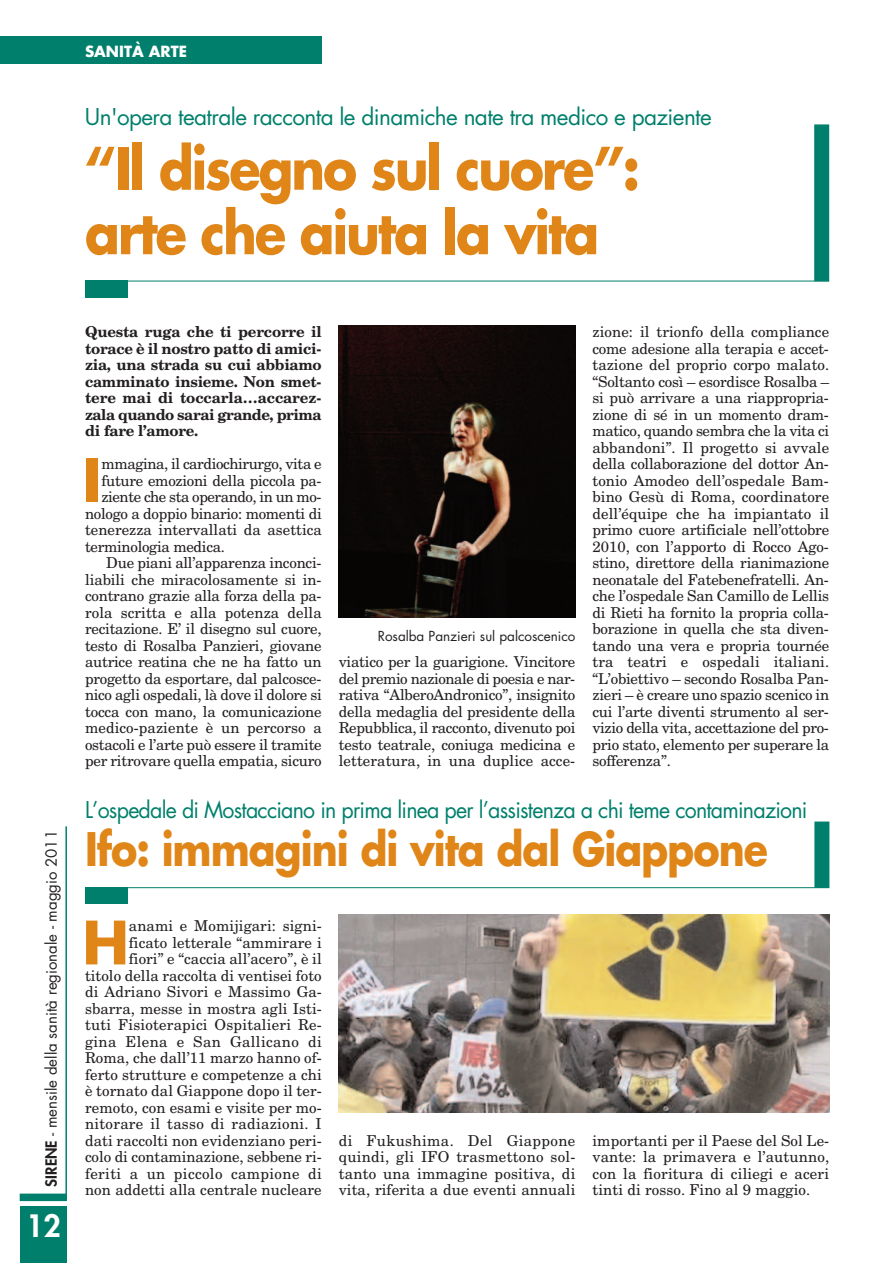
<style>
.page{position:relative;width:893px;height:1263px;background:#fff}
.page>*{position:absolute;margin:0;border:0;box-sizing:border-box;transform-origin:0 0}
.t1{font:700 58.2px "Futura";color:#e08619}
.t2{font:700 57px/64.5px "Futura";letter-spacing:-.04em;color:#e08619;scale:.9 1}
.t3{font:700 45px "Futura";letter-spacing:-.025em;color:#e08619;scale:.88 1}
.t4{font:800 30px "Futura";color:#fff}
.t5{font:22.5px "Futura";letter-spacing:-.035em;color:#00806c;scale:.95 1}
.t6{font:22.5px "Futura";letter-spacing:-.035em;color:#00806c}
.t7{font:15px/16.5px "New Century Schlbk";color:#231f20;text-align:justify}
.t8{font:700 15px/16.5px "New Century Schlbk";letter-spacing:-.03em;color:#231f20;text-align:justify}
.t9{font:15px "New Century Schlbk";letter-spacing:-.02em;color:#231f20}
.t10{font:15px "Futura";color:#231f20}
.t11{font:15px "New Century Schlbk";letter-spacing:-.025em;color:#231f20}
.t12{font:15px "New Century Schlbk";letter-spacing:-.03em;color:#231f20}
.t13{font:700 15px "Futura";color:#fff}
.t14{font:13.5px "Futura";color:#231f20}
.s1{font-weight:800}
</style>
<div class="page">
<div style="left:20px;top:1193px;width:46px;height:8px;background:#00806c"></div>
<hr style="left:65px;top:826px;width:2px;height:375px;background:#00806c">
<div style="left:20px;top:1207px;width:47px;height:56px;background:#00806c"></div>
<div style="left:0;top:37px;width:322px;height:27px;background:#00806c"></div>
<div style="left:85px;top:281px;width:42px;height:17px;background:#00806c"></div>
<hr style="left:85px;top:281px;width:744px;height:1px;background:#00806c">
<div style="left:814px;top:124px;width:15px;height:157px;background:#00806c"></div>
<div style="left:85px;top:887px;width:43px;height:17px;background:#00806c"></div>
<hr style="left:85px;top:887px;width:744px;height:1px;background:#00806c">
<div style="left:814px;top:821px;width:15px;height:67px;background:#00806c"></div>
<img style="left:339px;top:914px;width:490px;height:198px">
<img style="left:339px;top:325px;width:236px;height:293px">
<p class="t13" style="left:85px;top:44px;width:103px">SANITÀ ARTE</p>
<h3 class="t6" style="left:85px;top:107px;width:628px">Un'opera teatrale racconta le dinamiche nate tra medico e paziente</h3>
<h2 class="t2" style="left:85px;top:141px;width:618px">“Il disegno sul cuore”: arte che aiuta la vita</h2>
<p class="t10" style="left:44px;top:1186px;width:358px;rotate:-90deg"><span class="s1">SIRENE</span> - mensile della sanità regionale - maggio 2011</p>
<h3 class="t4" style="left:26px;top:1212px;width:36px">12</h3>
<p class="t8" style="left:85px;top:324px;width:238px">Questa ruga che ti percorre il torace è il nostro patto di amici&shy;zia, una strada su cui abbiamo camminato insieme. Non smet&shy;tere mai di toccarla…accarez&shy;zala quando sarai grande, prima di fare l’amore.</p>
<h1 class="t1" style="left:82px;top:454px;width:20px">I</h1>
<p class="t11" style="left:102px;top:455px;width:222px">mmagina, il cardiochirurgo, vita e</p>
<p class="t9" style="left:102px;top:472px;width:221px">future emozioni della piccola pa-</p>
<p class="t12" style="left:102px;top:488px;width:221px">ziente che sta operando, in un mo-</p>
<p class="t9" style="left:85px;top:505px;width:238px">nologo a doppio binario: momenti di</p>
<p class="t7" style="left:85px;top:522px;width:238px">tenerezza intervallati da asettica</p>
<p class="t9" style="left:85px;top:538px;width:141px">terminologia medica.</p>
<p class="t7" style="left:106px;top:555px;width:217px">Due piani all’apparenza inconci-</p>
<p class="t7" style="left:85px;top:571px;width:238px">liabili che miracolosamente si in-</p>
<p class="t7" style="left:85px;top:588px;width:238px">contrano grazie alla forza della pa-</p>
<p class="t7" style="left:85px;top:604px;width:238px">rola scritta e alla potenza della</p>
<p class="t7" style="left:85px;top:621px;width:238px">recitazione. E’ il disegno sul cuore,</p>
<p class="t7" style="left:85px;top:637px;width:238px">testo di Rosalba Panzieri, giovane</p>
<p class="t7" style="left:85px;top:654px;width:238px">autrice reatina che ne ha fatto un</p>
<p class="t7" style="left:85px;top:670px;width:238px">progetto da esportare, dal palcosce-</p>
<p class="t9" style="left:85px;top:686px;width:238px">nico agli ospedali, là dove il dolore si</p>
<p class="t7" style="left:85px;top:703px;width:238px">tocca con mano, la comunicazione</p>
<p class="t7" style="left:85px;top:720px;width:238px">medico-paziente è un percorso a</p>
<p class="t9" style="left:85px;top:736px;width:238px">ostacoli e l’arte può essere il tramite</p>
<p class="t7" style="left:85px;top:753px;width:238px">per ritrovare quella empatia, sicuro</p>
<p class="t14" style="left:378px;top:629px;width:199px">Rosalba Panzieri sul palcoscenico</p>
<p class="t7" style="left:339px;top:654px;width:238px">viatico per la guarigione. Vincitore del premio nazionale di poesia e nar&shy;rativa “AlberoAndronico”, insignito della medaglia del presidente della Repubblica, il racconto, divenuto poi testo teatrale, coniuga medicina e letteratura, in una duplice acce-</p>
<p class="t7" style="left:592px;top:324px;width:238px">zione: il trionfo della compliance come adesione alla terapia e accet&shy;tazione del proprio corpo malato. “Soltanto così – esordisce Rosalba – si può arrivare a una riappropria&shy;zione di sé in un momento dram&shy;matico, quando sembra che la vita ci abbandoni”. Il progetto si avvale della collaborazione del dottor An&shy;tonio Amodeo dell’ospedale Bam&shy;bino Gesù di Roma, coordinatore dell’équipe che ha impiantato il primo cuore artificiale nell’ottobre 2010, con l’apporto di Rocco Ago&shy;stino, direttore della rianimazione neonatale del Fatebenefratelli. An&shy;che l’ospedale San Camillo de Lellis di Rieti ha fornito la propria colla&shy;borazione in quella che sta diven&shy;tando una vera e propria tournée tra teatri e ospedali italiani. “L’obiettivo – secondo Rosalba Pan&shy;zieri – è creare uno spazio scenico in cui l’arte diventi strumento al ser&shy;vizio della vita, accettazione del pro&shy;prio stato, elemento per superare la sofferenza”.</p>
<h3 class="t5" style="left:85px;top:799px;width:762px">L’ospedale di Mostacciano in prima linea per l’assistenza a chi teme contaminazioni</h3>
<h3 class="t3" style="left:85px;top:829px;width:778px">Ifo: immagini di vita dal Giappone</h3>
<p class="t7" style="left:85px;top:918px;width:238px;text-align:right">anami e Momijigari: signi-<br>ficato letterale “ammirare i<br>fiori” e “caccia all’acero”, è il<br>titolo della raccolta di ventisei foto di Adriano Sivori e Massimo Ga&shy;sbarra, messe in mostra agli Isti&shy;tuti Fisioterapici Ospitalieri Re&shy;gina Elena e San Gallicano di Roma, che dall’11 marzo hanno of&shy;ferto strutture e competenze a chi è tornato dal Giappone dopo il ter&shy;remoto, con esami e visite per mo&shy;nitorare il tasso di radiazioni. I dati raccolti non evidenziano peri&shy;colo di contaminazione, sebbene ri&shy;feriti a un piccolo campione di non addetti alla centrale nucleare</p>
<h1 class="t1" style="left:82px;top:916px;width:48px">H</h1>
<p class="t7" style="left:339px;top:1132px;width:238px">di Fukushima. Del Giappone quindi, gli IFO trasmettono sol&shy;tanto una immagine positiva, di vita, riferita a due eventi annuali</p>
<p class="t7" style="left:592px;top:1132px;width:238px">importanti per il Paese del Sol Le&shy;vante: la primavera e l’autunno, con la fioritura di ciliegi e aceri tinti di rosso. Fino al 9 maggio.</p>
</div>
